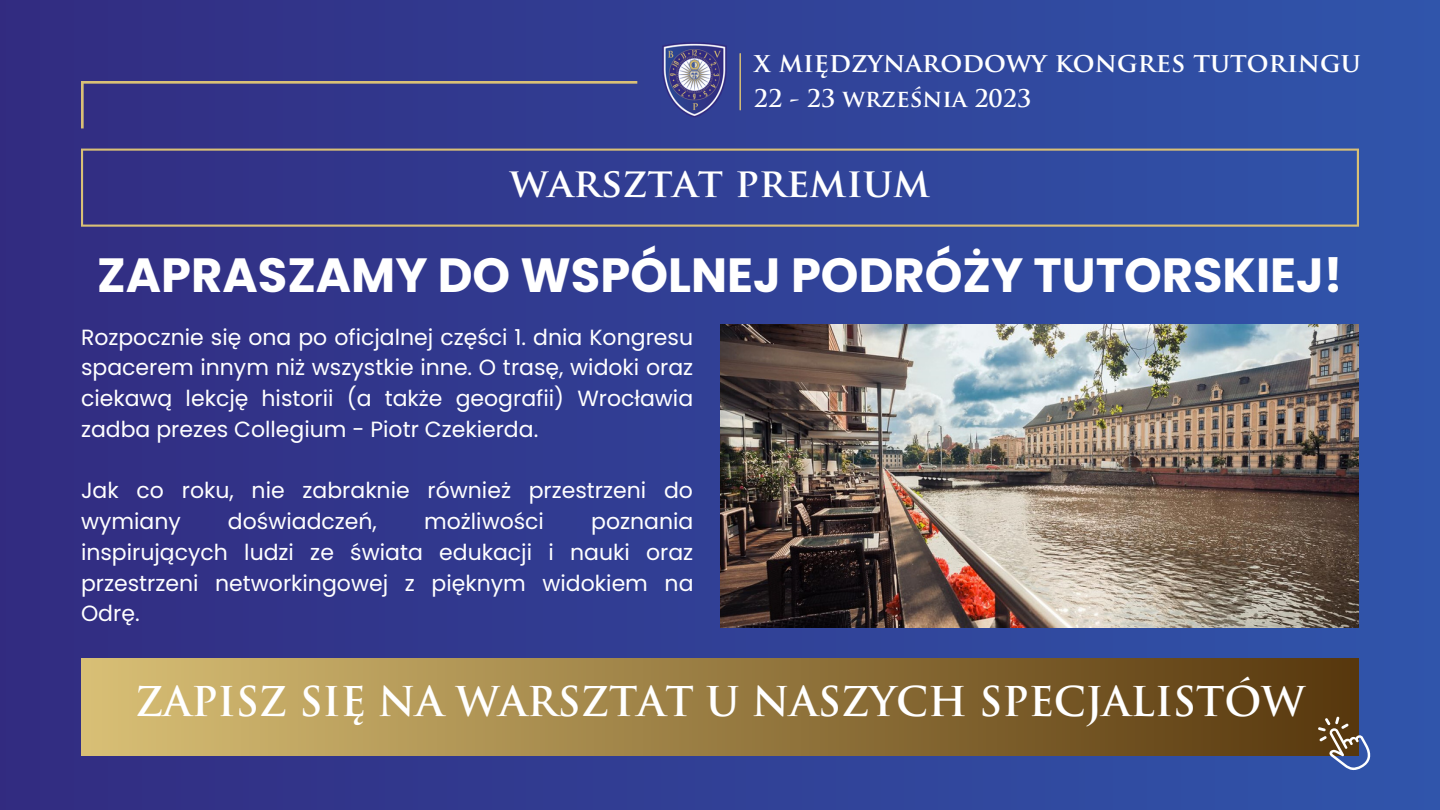
<style>
.page{position:relative;width:1440px;height:810px;background:#fff}
.page>*{position:absolute;margin:0;border:0;box-sizing:border-box;transform-origin:0 0}
.t1{font:700 48px "Poppins";color:#fff}
.t2{font:700 40px "Trajan Pro";color:#fff}
.t3{font:700 26.5px "Trajan Pro";color:#fff}
.t4{font:700 23.7px "Trajan Pro";color:#fff}
.t5{font:22px/30.8px "Poppins";color:#fff;text-align:justify}
</style>
<div class="page">
<div style="left:0;top:0;width:1440px;height:810px;background:linear-gradient(to right,#322c80,#3055ab)"></div>
<img style="left:720px;top:324px;width:639px;height:303px">
<hr style="left:739px;top:54px;width:2px;height:56px;background:#d9c076">
<img style="left:661px;top:35px;width:69px;height:94px">
<svg style="left:81px;top:81px;width:556px;height:47px;background:#3b3e89"></svg>
<svg style="left:81px;top:149px;width:1278px;height:78px;background:#394694"></svg>
<img style="left:81px;top:658px;width:1278px;height:98px">
<svg style="left:1318px;top:717px;width:53px;height:53px;background:#676572"></svg>
<p class="t3" style="left:754px;top:52px;width:608px">x międzynarodowy kongres tutoringu</p>
<p class="t4" style="left:754px;top:90px;width:279px">22 - 23 września 2023</p>
<p class="t2" style="left:510px;top:167px;width:422px">warsztat premium</p>
<p class="t1" style="left:97px;top:241px;width:1247px">ZAPRASZAMY DO WSPÓLNEJ PODRÓŻY TUTORSKIEJ!</p>
<p class="t5" style="left:81px;top:322px;width:614px">Rozpocznie się ona po oficjalnej części 1. dnia Kongresu spacerem innym niż wszystkie inne. O trasę, widoki oraz ciekawą lekcję historii (a także geografii) Wrocławia zadba prezes Collegium - Piotr Czekierda.</p>
<p class="t5" style="left:81px;top:475px;width:614px">Jak co roku, nie zabraknie również przestrzeni do wymiany</p>
<p class="t5" style="left:228px;top:506px;width:151px">doświadczeń,</p>
<p class="t5" style="left:424px;top:506px;width:121px">możliwości</p>
<p class="t5" style="left:81px;top:506px;width:614px;text-indent:510px">poznania inspirujących ludzi ze świata edukacji i nauki oraz przestrzeni networkingowej z pięknym widokiem na Odrę.</p>
<p class="t2" style="left:135px;top:686px;width:1172px">ZAPISZ SIĘ NA WARSZTAT U NASZYCH SPECJALISTÓW</p>
</div>
